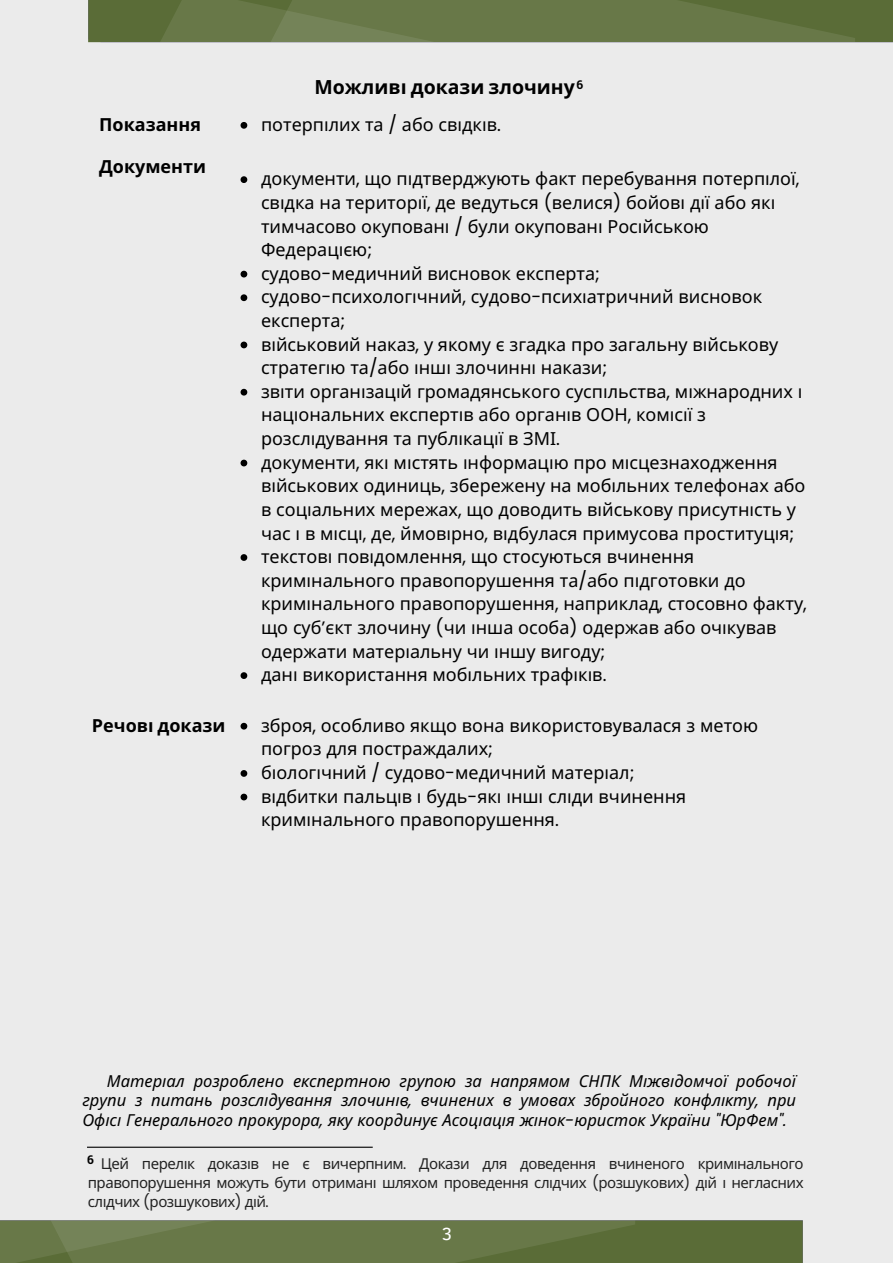
<style>
.page{position:relative;width:893px;height:1264px;background:#fff}
.page>*{position:absolute;margin:0;border:0;box-sizing:border-box;transform-origin:0 0}
.t1{font:700 19.5px "Noto Sans";color:#000}
.t2{font:18px/23.5px "Noto Sans";color:#000}
.t3{font:700 18px "Noto Sans";color:#000}
.t4{font:18px "Clear Sans";color:#fff}
.t5{font:italic 16.5px/19.5px "Noto Sans";color:#000;text-align:justify}
.t6{font:15px/19px "Noto Sans";letter-spacing:-.03em;color:#222;text-align:justify}
.t7{font:700 12px "Roboto Slab";color:#000}
.s1{font-family:"Poppins"}
</style>
<div class="page">
<div style="left:0;top:0;width:892px;height:1262px;background:#ebebeb"></div>
<hr style="left:87px;top:1146px;width:286px;height:1px;background:#000">
<svg style="left:240px;top:122px;width:7px;height:7px"></svg>
<svg style="left:240px;top:176px;width:7px;height:7px"></svg>
<svg style="left:240px;top:271px;width:7px;height:6px"></svg>
<svg style="left:240px;top:294px;width:7px;height:7px"></svg>
<svg style="left:240px;top:341px;width:7px;height:7px"></svg>
<svg style="left:240px;top:389px;width:7px;height:6px"></svg>
<svg style="left:240px;top:459px;width:7px;height:7px"></svg>
<svg style="left:240px;top:554px;width:7px;height:7px"></svg>
<svg style="left:240px;top:672px;width:7px;height:7px"></svg>
<svg style="left:240px;top:722px;width:7px;height:7px"></svg>
<svg style="left:240px;top:770px;width:7px;height:6px"></svg>
<svg style="left:240px;top:793px;width:7px;height:7px"></svg>
<svg style="left:0;top:1220px;width:802px;height:42px"></svg>
<svg style="left:88px;top:0;width:804px;height:42px"></svg>
<p class="t1" style="left:314px;top:73px;width:270px">Можливі докази злочину<sup>6</sup></p>
<p class="t3" style="left:99px;top:112px;width:103px">Показання</p>
<p class="t2" style="left:261px;top:112px;width:241px">потерпілих та <span class="s1">/</span> або свідкі в<span class="s1">.</span></p>
<p class="t3" style="left:99px;top:154px;width:108px">Документи</p>
<p class="t2" style="left:261px;top:166px;width:547px">документи<span class="s1">,</span> що підтверджують факт перебування потерпілої<span class="s1">, </span>свідка на території<span class="s1">,</span> де ведуться <span class="s1">(</span>велися<span class="s1">)</span> бойові дії або які тимчасово окуповані <span class="s1">/</span> були окуповані Росі йською<br>Федераці єю<span class="s1">;<br></span>судово<span class="s1">-</span>медичний висновок експерта<span class="s1">; </span>судово<span class="s1">-</span>психологічний<span class="s1">,</span> судово<span class="s1">-</span>психіатричний висновок експерта<span class="s1">;<br></span>ві йськовий наказ<span class="s1">,</span> у якому є згадка про загальну ві йськову стратегі ю та<span class="s1">/</span>або і нші злочинні накази<span class="s1">;<br></span>звіти організаці й громадянського суспільства<span class="s1">,</span> міжнародних і національних експерті в або органі в ООН<span class="s1">,</span> комісії з розслідування та публі кації в ЗМІ<span class="s1">.<br></span>документи<span class="s1">,</span> які містять і нформаці ю про місцезнаходження<br>ві йськових одиниць<span class="s1">,</span> збережену на мобільних телефонах або в соціальних мережах<span class="s1">,</span> що доводить ві йськову присутність у час і в місці<span class="s1">,</span> де<span class="s1">,</span> ймові рно<span class="s1">,</span> відбулася примусова проституція<span class="s1">; </span>текстові повідомлення<span class="s1">,</span> що стосуються вчинення<br>кримі нального правопорушення та<span class="s1">/</span>або підготовки до<br>кримі нального правопорушення<span class="s1">,</span> наприклад<span class="s1">,</span> стосовно факту<span class="s1">, </span>що суб<span class="s1">’</span>єкт злочину <span class="s1">(</span>чи і нша особа<span class="s1">)</span> одержав або очі кував одержати матеріальну чи і ншу вигоду<span class="s1">;<br></span>дані використання мобільних трафі кі в<span class="s1">.</span></p>
<p class="t3" style="left:92px;top:712px;width:135px">Речові докази</p>
<p class="t2" style="left:261px;top:713px;width:498px">зброя<span class="s1">,</span> особливо якщо вона використовувалася з метою погроз для постраждалих<span class="s1">;<br></span>біологічний <span class="s1">/</span> судово<span class="s1">-</span>медичний матеріал<span class="s1">;<br></span>відбитки пальці в і будь<span class="s1">-</span>які і нші сліди вчинення<br>кримі нального правопорушення<span class="s1">.</span></p>
<p class="t5" style="left:82px;top:1070px;width:715px;text-indent:24px">Матеріал розроблено експертною групою за напрямом СНПК Міжвідомчої робочої групи з питань розслідування злочинів<span class="s1">,</span> вчинених в умовах збройного конфлікту<span class="s1">,</span> при Офісі Генерального прокурора<span class="s1">,</span> яку координує Асоціація жінок<span class="s1">-</span>юристок України <span class="s1">"</span>ЮрФем<span class="s1">".</span></p>
<p class="t7" style="left:87px;top:1150px;width:8px">6</p>
<p class="t6" style="left:88px;top:1153px;width:717px;text-indent:13px">Цей перелі к доказі в не є вичерпним<span class="s1">.</span> Докази для доведення вчиненого кримі нального правопорушення можуть бути отримані шляхом проведення слідчих <span class="s1">(</span>розшукових<span class="s1">)</span> ді й і негласних слідчих <span class="s1">(</span>розшукових<span class="s1">)</span> ді й<span class="s1">.</span></p>
<p class="t4" style="left:442px;top:1220px;width:12px">3</p>
</div>
